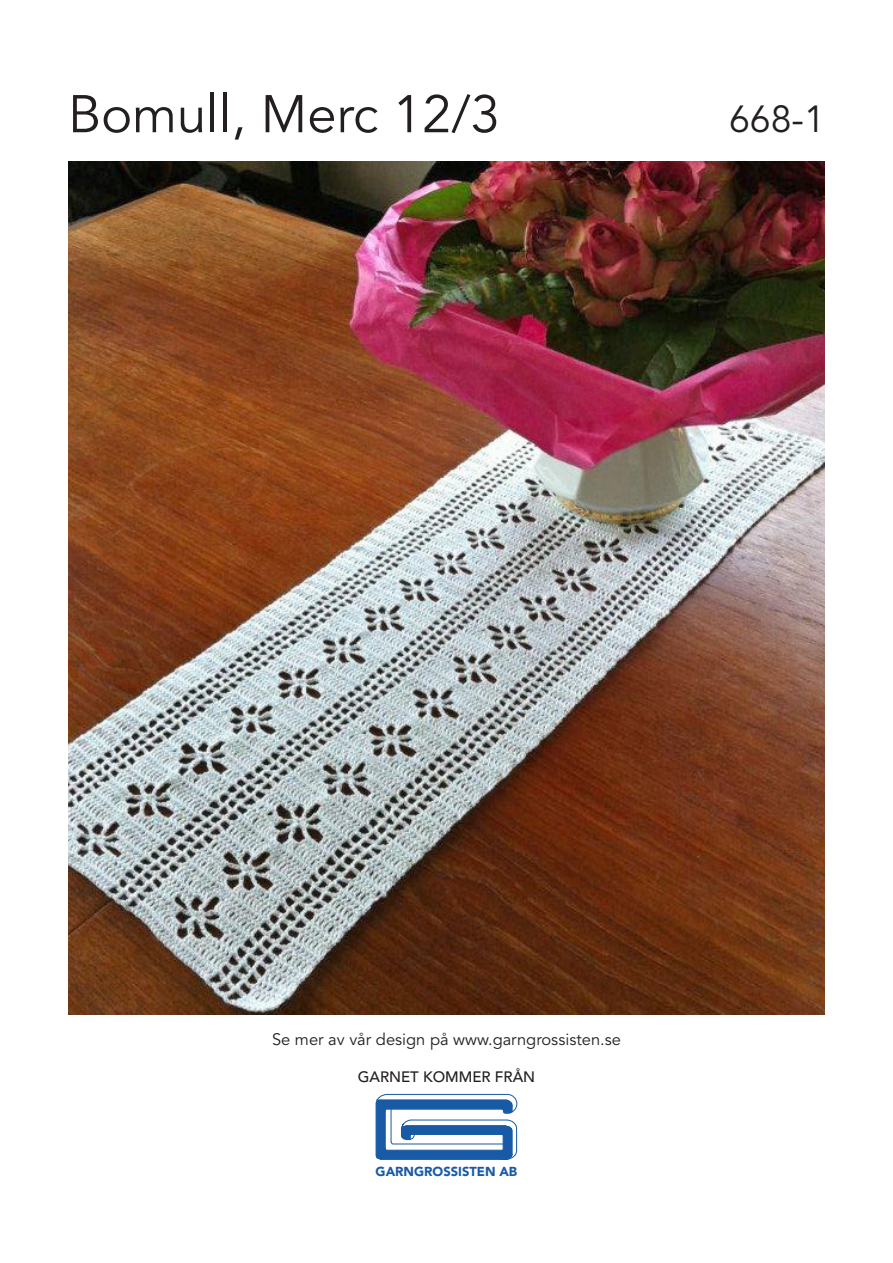
<style>
.page{position:relative;width:893px;height:1263px;background:#fff}
.page>*{position:absolute;margin:0;border:0;box-sizing:border-box;transform-origin:0 0}
.GG_Mönsternamn{font:52.5px "Avenir LT Std";color:#231f20}
.GG_Mönsternummer{font:37.5px "Avenir LT Std";color:#231f20}
.t1{font:16.5px "Avenir LT Std";color:#231f20}
.t2{font:500 15px "Avenir LT Std";color:#231f20}
.t3{font:900 12.9px "Avenir LT Std";color:#185aa5}
</style>
<div class="page">
<svg style="left:376px;top:1094px;width:141px;height:66px"></svg>
<img style="left:68px;top:162px;width:757px;height:852px">
<p class="GG_Mönsternamn" style="left:68px;top:84px;width:433px">Bomull, Merc 12/3</p>
<p class="GG_Mönsternummer" style="left:729px;top:98px;width:97px">668-1</p>
<p class="t1" style="left:272px;top:1029px;width:350px">Se mer av vår design på www.garngrossisten.se</p>
<p class="t2" style="left:358px;top:1068px;width:179px">GARNET KOMMER FRÅN</p>
<p class="t3" style="left:376px;top:1163px;width:143px">GARNGROSSISTEN AB</p>
</div>
